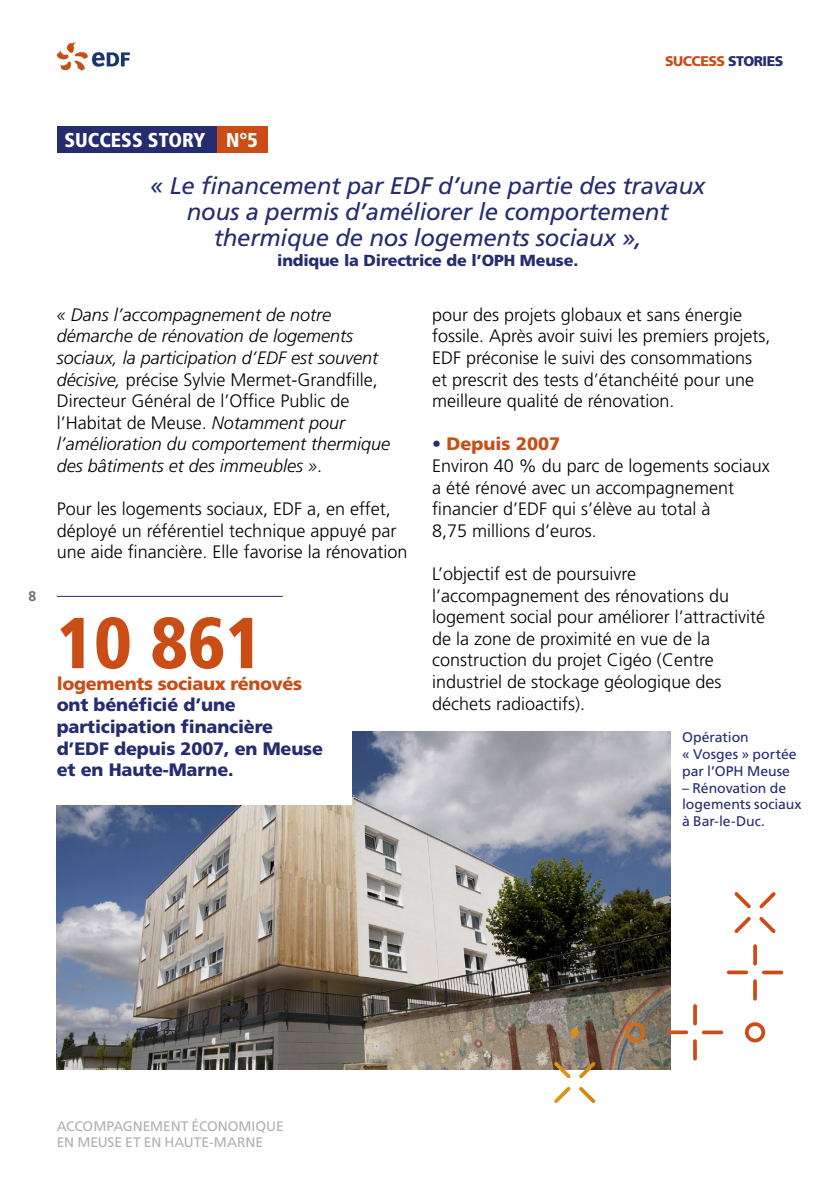
<style>
.page{position:relative;width:840px;height:1191px;background:#fff}
.page>*{position:absolute;margin:0;border:0;box-sizing:border-box;transform-origin:0 0}
.t1{font:900 condensed 72px "Frutiger LT Std";color:#ca4d15}
.t2{font:italic 24px/26px "Frutiger LT Std";letter-spacing:-.01em;color:#252c6f;text-align:center}
.t3{font:900 condensed 20px "Frutiger LT Std";color:#fff}
.t4{font:300 18px/21.6px "Frutiger LT Std";color:#000}
.t5{font:italic 300 18px/21.6px "Frutiger LT Std";color:#000}
.t6{font:900 18px/21.6px "Frutiger LT Std";letter-spacing:-.01em;color:#252c6f}
.t7{font:900 18px "Frutiger LT Std";letter-spacing:-.02em;color:#ca4d15}
.t8{font:900 16px "Frutiger LT Std";letter-spacing:-.01em;color:#252c6f}
.t9{font:14px/16.8px "Frutiger LT Std";color:#252c6f}
.t10{font:900 14px "Frutiger LT Std";letter-spacing:-.04em;color:#ca4d15}
.t11{font:700 14px "Frutiger LT Std";color:#6e6e6d}
.t12{font:13.8px/16px "Frutiger LT Std";letter-spacing:-.005em;color:#b0b0b1}
.s1{color:#252c6f}
.s2{font-style:normal}
.s3{font-weight:900;color:#252c6f}
.s4{font-weight:900;color:#ca4d15}
</style>
<div class="page">
<svg style="left:57px;top:42px;width:73px;height:28px"></svg>
<img style="left:57px;top:731px;width:613px;height:338px">
<div style="left:57px;top:126px;width:160px;height:27px;background:#252c6f"></div>
<div style="left:217px;top:126px;width:51px;height:27px;background:#ca4d15"></div>
<svg style="left:752px;top:979px;width:4px;height:21px"></svg>
<svg style="left:752px;top:944px;width:4px;height:21px"></svg>
<svg style="left:761px;top:970px;width:21px;height:4px"></svg>
<svg style="left:726px;top:970px;width:21px;height:4px"></svg>
<svg style="left:759px;top:917px;width:16px;height:16px"></svg>
<svg style="left:734px;top:892px;width:16px;height:16px"></svg>
<svg style="left:759px;top:892px;width:16px;height:16px"></svg>
<svg style="left:734px;top:917px;width:16px;height:16px"></svg>
<svg style="left:692px;top:1039px;width:4px;height:21px"></svg>
<svg style="left:692px;top:1004px;width:4px;height:21px"></svg>
<svg style="left:701px;top:1030px;width:21px;height:4px"></svg>
<svg style="left:666px;top:1030px;width:21px;height:4px"></svg>
<svg style="left:625px;top:1022px;width:20px;height:20px"></svg>
<svg style="left:745px;top:1022px;width:19px;height:20px"></svg>
<svg style="left:570px;top:1028px;width:8px;height:8px"></svg>
<svg style="left:579px;top:1087px;width:16px;height:16px"></svg>
<svg style="left:553px;top:1062px;width:17px;height:16px"></svg>
<svg style="left:578px;top:1062px;width:17px;height:16px"></svg>
<svg style="left:554px;top:1086px;width:16px;height:17px"></svg>
<div style="left:0;top:683px;width:351px;height:121px;background:#fff"></div>
<hr style="left:57px;top:596px;width:226px;height:1px;background:#252c6f">
<p class="t10" style="left:665px;top:53px;width:119px">SUCCESS <span class="s1">STORIES</span></p>
<p class="t11" style="left:28px;top:587px;width:9px">8</p>
<p class="t3" style="left:64px;top:128px;width:195px">SUCCESS STORY N°5</p>
<h2 class="t2" style="left:150px;top:173px;width:556px">« Le financement par EDF d’une partie des travaux nous a permis d’améliorer le comportement thermique de nos logements sociaux »,</h2>
<p class="t8" style="left:277px;top:250px;width:302px">indique la Directrice de l’OPH Meuse.</p>
<p class="t5" style="left:57px;top:304px;width:335px">« Dans l’accompagnement de notre démarche de rénovation de logements sociaux, la participation d’EDF est souvent décisive, <span class="s2">précise Sylvie Mermet-Grandfille, Directeur Général de l’Office Public de l’Habitat de Meuse.</span> Notamment pour l’amélioration du comportement thermique des bâtiments et des immeubles »<span class="s2">.</span></p>
<p class="t4" style="left:57px;top:498px;width:352px">Pour les logements sociaux, EDF a, en effet, déployé un référentiel technique appuyé par une aide financière. Elle favorise la rénovation</p>
<h1 class="t1" style="left:57px;top:600px;width:207px">10 861</h1>
<p class="t7" style="left:57px;top:672px;width:247px">logements sociaux rénovés</p>
<p class="t6" style="left:57px;top:694px;width:268px">ont bénéficié d’une participation financière d’EDF depuis 2007, en Meuse et en Haute-Marne.</p>
<p class="t4" style="left:432px;top:304px;width:340px">pour des projets globaux et sans énergie fossile. Après avoir suivi les premiers projets, EDF préconise le suivi des consommations et prescrit des tests d’étanchéité pour une meilleure qualité de rénovation.</p>
<p class="t4" style="left:432px;top:433px;width:339px"><span class="s3">•</span> <span class="s4">Depuis 2007<br></span>Environ 40 % du parc de logements sociaux a été rénové avec un accompagnement financier d’EDF qui s’élève au total à<br>8,75 millions d’euros.</p>
<p class="t4" style="left:432px;top:563px;width:334px">L’objectif est de poursuivre l’accompagnement des rénovations du logement social pour améliorer l’attractivité de la zone de proximité en vue de la construction du projet Cigéo (Centre industriel de stockage géologique des déchets radioactifs).</p>
<p class="t9" style="left:681px;top:729px;width:116px">Opération<br>« Vosges » portée par l’OPH Meuse</p>
<p class="t9" style="left:681px;top:779px;width:121px">– Rénovation de logements sociaux à Bar-le-Duc.</p>
<p class="t12" style="left:57px;top:1118px;width:228px">ACCOMPAGNEMENT ÉCONOMIQUE<br>EN MEUSE ET EN HAUTE-MARNE</p>
</div>
